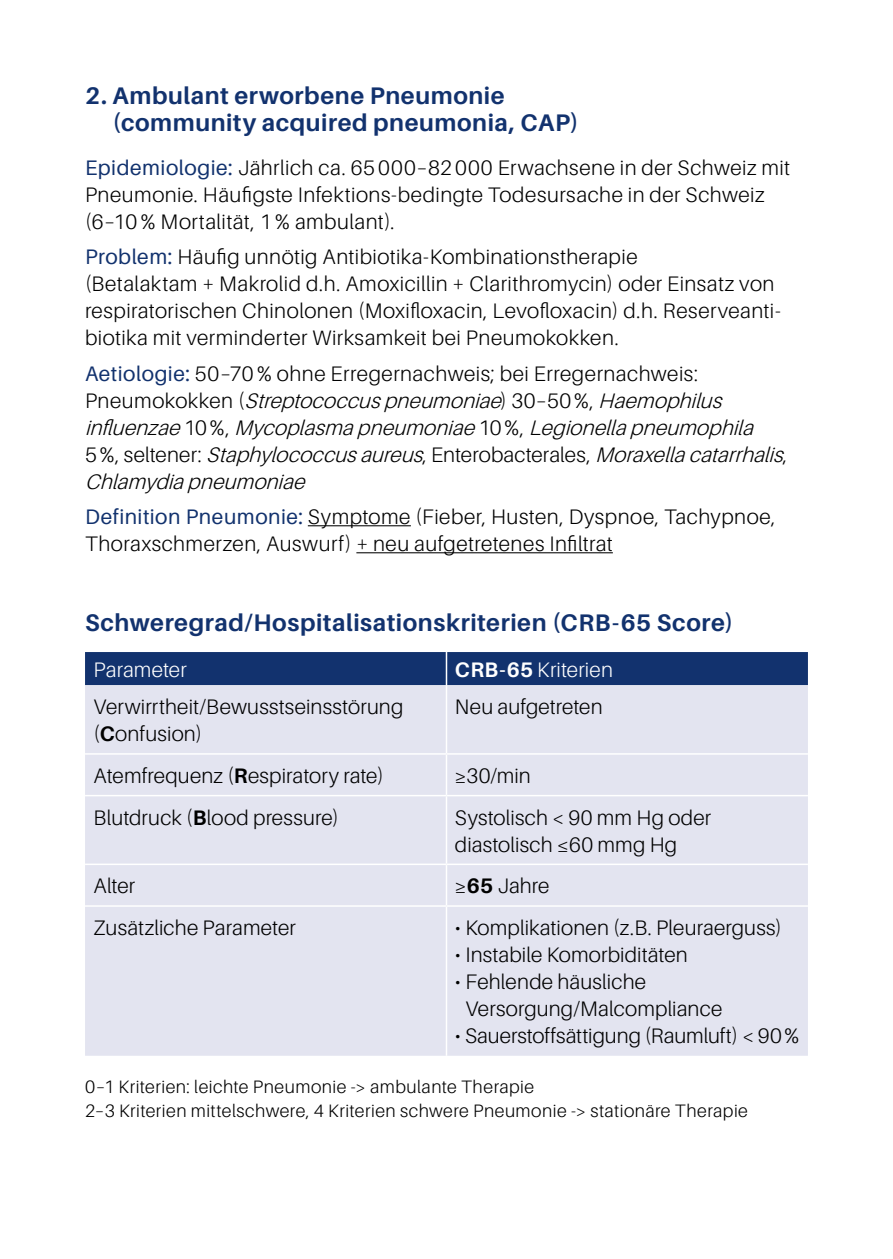
<style>
.page{position:relative;width:893px;height:1259px;background:#fff}
.page>*{position:absolute;margin:0;border:0;box-sizing:border-box;transform-origin:0 0}
.t1{font:700 24px/27px "Aileron";letter-spacing:.025em;color:#12326e}
.t2{font:300 21px/27px "Aileron";letter-spacing:.015em;color:#000}
.t3{font:italic 300 21px/27px "Aileron";color:#000}
.t4{font:300 21px "Aileron";letter-spacing:.01em;color:#fff}
.t5{font:300 18px/24px "Aileron";letter-spacing:.025em;color:#000}
.s1{font-weight:400;color:#12326e}
.s2{font-weight:400;font-style:normal;color:#12326e}
.s3{font-style:normal}
.s4{font-weight:700}
</style>
<div class="page">
<hr style="left:308px;top:525px;width:103px;height:1px;background:#000">
<hr style="left:356px;top:552px;width:257px;height:1px;background:#000">
<div style="left:85px;top:652px;width:723px;height:33px;background:#12326e"></div>
<div style="left:85px;top:685px;width:723px;height:370px;background:#e3e4f0"></div>
<hr style="left:446px;top:685px;width:1px;height:68px;background:#fff">
<hr style="left:85px;top:753px;width:361px;height:1px;background:#fff">
<hr style="left:446px;top:753px;width:362px;height:1px;background:#fff">
<hr style="left:446px;top:754px;width:1px;height:41px;background:#fff">
<hr style="left:85px;top:795px;width:361px;height:1px;background:#fff">
<hr style="left:446px;top:795px;width:362px;height:1px;background:#fff">
<hr style="left:446px;top:796px;width:1px;height:67px;background:#fff">
<hr style="left:85px;top:863px;width:361px;height:2px;background:#fff">
<hr style="left:446px;top:863px;width:362px;height:2px;background:#fff">
<hr style="left:446px;top:865px;width:1px;height:40px;background:#fff">
<hr style="left:85px;top:905px;width:361px;height:1px;background:#fff">
<hr style="left:446px;top:905px;width:362px;height:1px;background:#fff">
<hr style="left:446px;top:906px;width:1px;height:149px;background:#fff">
<hr style="left:446px;top:652px;width:1px;height:33px;background:#fff">
<p class="t1" style="left:112px;top:82px;width:468px;text-indent:-27px">2. Ambulant erworbene Pneumonie (community acquired pneumonia, CAP)</p>
<p class="t2" style="left:85px;top:154px;width:707px"><span class="s1">Epidemiologie:</span> Jährlich ca. 65 000–82 000 Erwachsene in der Schweiz mit<br>Pneumonie. Häufigste Infektions-bedingte Todesursache in der Schweiz (6–10 % Mortalität, 1 % ambulant).</p>
<p class="t2" style="left:85px;top:243px;width:697px"><span class="s1">Problem:</span> Häufig unnötig Antibiotika-Kombinationstherapie<br>(Betalaktam + Makrolid d.h. Amoxicillin + Clarithromycin) oder Einsatz von respiratorischen Chinolonen (Moxifloxacin, Levofloxacin) d.h. Reserveanti&shy;biotika mit verminderter Wirksamkeit bei Pneumokokken.</p>
<p class="t3" style="left:85px;top:360px;width:705px"><span class="s2">Aetiologie:</span> <span class="s3">50–70 % ohne Erregernachweis; bei Erregernachweis:<br>P n e u m o k o k k e n (</span> Streptococcuspneumoniae<span class="s3">) 3 0 – 5 0 % ,</span> Haemophilus influenzae<span class="s3">1 0 % ,</span> Mycoplasmapneumoniae<span class="s3">1 0 % ,</span> Legionellapneumophila<br><span class="s3">5 % , s e l t e n e r :</span> Staphylococcusaureus<span class="s3">, E n t e r o b a c t e r a l e s ,</span> Moraxellacatarrhalis<span class="s3">, </span>Chlamydiapneumoniae</p>
<p class="t2" style="left:85px;top:503px;width:692px"><span class="s1">Definition Pneumonie:</span> Symptome (Fieber, Husten, Dyspnoe, Tachypnoe,<br>Thoraxschmerzen, Auswurf) + neu aufgetretenes Infiltrat</p>
<p class="t1" style="left:85px;top:609px;width:650px">Schweregrad/Hospitalisationskriterien (CRB-65 Score)</p>
<p class="t4" style="left:94px;top:658px;width:95px">Parameter</p>
<p class="t4" style="left:455px;top:658px;width:159px"><span class="s4">CRB-65</span> Kriterien</p>
<p class="t2" style="left:94px;top:693px;width:311px">Verwirrtheit/Bewusstseinsstörung (<span class="s4">C</span>onfusion)</p>
<p class="t2" style="left:455px;top:693px;width:149px">Neu aufgetreten</p>
<p class="t2" style="left:94px;top:762px;width:292px">Atemfrequenz (<span class="s4">R</span>espiratory rate)</p>
<p class="t2" style="left:455px;top:762px;width:77px">≥30/min</p>
<p class="t2" style="left:94px;top:804px;width:247px">Blutdruck (<span class="s4">B</span>lood pressure)</p>
<p class="t2" style="left:455px;top:804px;width:258px">Systolisch &lt; 90 mm Hg oder diastolisch ≤60 mmg Hg</p>
<p class="t2" style="left:94px;top:872px;width:43px">Alter</p>
<p class="t2" style="left:455px;top:872px;width:96px">≥<span class="s4">65</span> Jahre</p>
<p class="t2" style="left:94px;top:914px;width:204px">Zusätzliche Parameter</p>
<p class="t2" style="left:455px;top:914px;width:328px">• Komplikationen (z.B. Pleuraerguss)</p>
<p class="t2" style="left:455px;top:941px;width:234px">• Instabile Komorbiditäten</p>
<p class="t2" style="left:465px;top:968px;width:259px;text-indent:-10px">• Fehlende häusliche<br>Versorgung/Malcompliance</p>
<p class="t2" style="left:455px;top:1022px;width:346px">• Sauerstoffsättigung (Raumluft) &lt; 90%</p>
<p class="t5" style="left:85px;top:1075px;width:664px">0–1 Kriterien: leichte Pneumonie -&gt; ambulante Therapie<br>2–3 Kriterien mittelschwere, 4 Kriterien schwere Pneumonie -&gt; stationäre Therapie</p>
</div>
